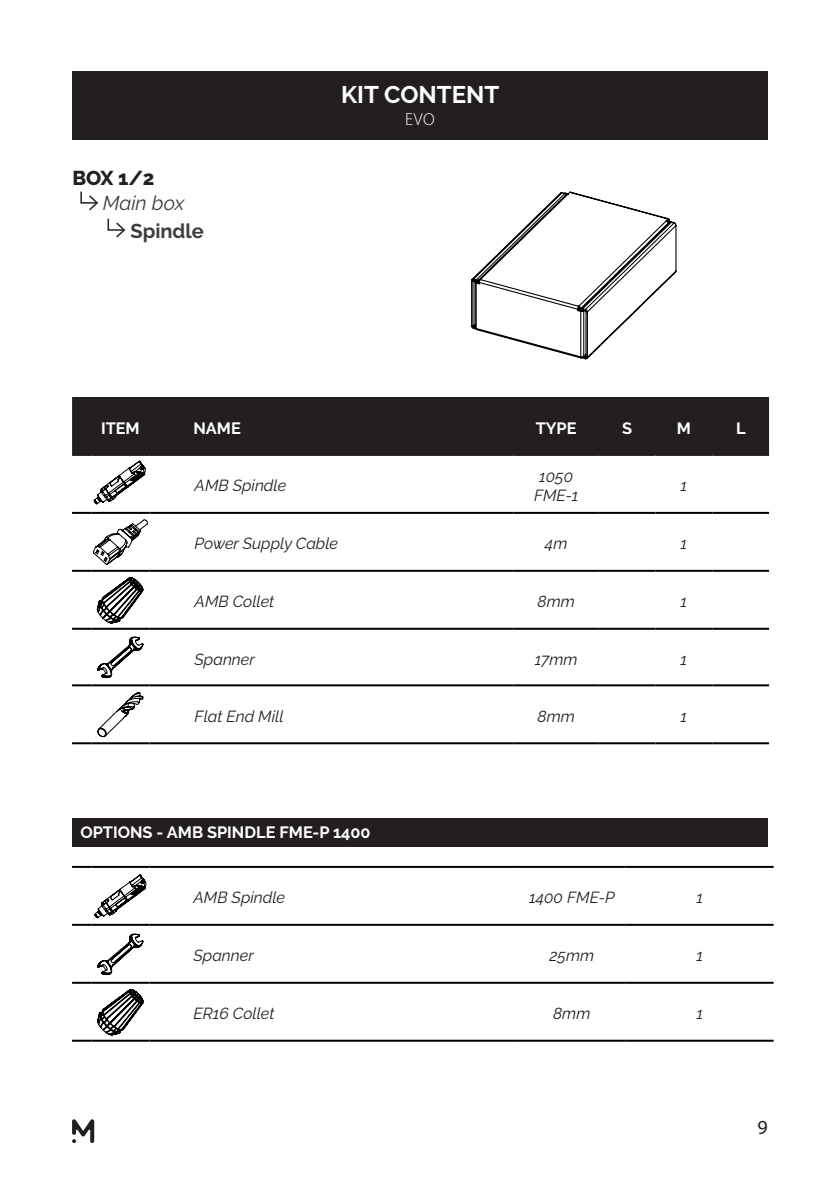
<style>
.page{position:relative;width:840px;height:1191px;background:#fff}
.page>*{position:absolute;margin:0;border:0;box-sizing:border-box;transform-origin:0 0}
.t1{font:700 24px "Raleway";color:#fff}
.t2{font:italic 20px "Raleway";color:#3e3e3f}
.t3{font:700 20px "Raleway";color:#3e3e3f}
.t4{font:800 20px "Raleway";color:#231f20}
.t5{font:20px "Myriad Pro";color:#231f20}
.t6{font:300 17.2px "Myriad Pro";color:#fff}
.t7{font:700 16.4px "Raleway";color:#fff}
.t8{font:italic 16px/19.2px "Raleway";color:#231f20;text-align:center}
</style>
<div class="page">
<svg style="left:72px;top:1119px;width:22px;height:24px"></svg>
<div style="left:72px;top:72px;width:695px;height:68px;background:#231f20"></div>
<svg style="left:80px;top:191px;width:18px;height:20px"></svg>
<svg style="left:471px;top:191px;width:206px;height:169px"></svg>
<div style="left:72px;top:818px;width:695px;height:28px;background:#231f20"></div>
<svg style="left:107px;top:218px;width:19px;height:20px"></svg>
<div style="left:72px;top:397px;width:696px;height:57px;background:#231f20"></div>
<hr style="left:91px;top:454px;width:58px;height:2px;background:#231f20">
<hr style="left:149px;top:454px;width:364px;height:2px;background:#231f20">
<hr style="left:513px;top:454px;width:85px;height:2px;background:#231f20">
<hr style="left:598px;top:454px;width:57px;height:2px;background:#231f20">
<hr style="left:655px;top:454px;width:56px;height:2px;background:#231f20">
<hr style="left:711px;top:454px;width:57px;height:2px;background:#231f20">
<hr style="left:91px;top:512px;width:58px;height:2px;background:#000">
<hr style="left:149px;top:512px;width:364px;height:2px;background:#000">
<hr style="left:513px;top:512px;width:85px;height:2px;background:#000">
<hr style="left:598px;top:512px;width:57px;height:2px;background:#000">
<hr style="left:655px;top:512px;width:56px;height:2px;background:#000">
<hr style="left:711px;top:512px;width:57px;height:2px;background:#000">
<hr style="left:91px;top:570px;width:58px;height:2px;background:#000">
<hr style="left:149px;top:570px;width:364px;height:2px;background:#000">
<hr style="left:513px;top:570px;width:85px;height:2px;background:#000">
<hr style="left:598px;top:570px;width:57px;height:2px;background:#000">
<hr style="left:655px;top:570px;width:56px;height:2px;background:#000">
<hr style="left:711px;top:570px;width:57px;height:2px;background:#000">
<hr style="left:91px;top:628px;width:58px;height:2px;background:#000">
<hr style="left:149px;top:628px;width:364px;height:2px;background:#000">
<hr style="left:513px;top:628px;width:85px;height:2px;background:#000">
<hr style="left:598px;top:628px;width:57px;height:2px;background:#000">
<hr style="left:655px;top:628px;width:56px;height:2px;background:#000">
<hr style="left:711px;top:628px;width:57px;height:2px;background:#000">
<svg style="left:72px;top:684px;width:19px;height:2px"></svg>
<hr style="left:91px;top:684px;width:58px;height:2px;background:#000">
<hr style="left:149px;top:684px;width:364px;height:2px;background:#000">
<hr style="left:513px;top:684px;width:85px;height:2px;background:#000">
<hr style="left:598px;top:684px;width:57px;height:2px;background:#000">
<hr style="left:655px;top:684px;width:56px;height:2px;background:#000">
<hr style="left:711px;top:684px;width:57px;height:2px;background:#000">
<svg style="left:72px;top:742px;width:19px;height:2px"></svg>
<hr style="left:91px;top:742px;width:58px;height:2px;background:#000">
<hr style="left:149px;top:742px;width:364px;height:2px;background:#000">
<hr style="left:513px;top:742px;width:85px;height:2px;background:#000">
<hr style="left:598px;top:742px;width:57px;height:2px;background:#000">
<hr style="left:655px;top:742px;width:56px;height:2px;background:#000">
<hr style="left:711px;top:742px;width:57px;height:2px;background:#000">
<svg style="left:72px;top:454px;width:74px;height:51px"></svg>
<svg style="left:72px;top:512px;width:76px;height:118px"></svg>
<svg style="left:97px;top:636px;width:46px;height:42px"></svg>
<svg style="left:97px;top:692px;width:46px;height:45px"></svg>
<svg style="left:72px;top:866px;width:19px;height:2px"></svg>
<hr style="left:91px;top:866px;width:58px;height:2px;background:#000">
<hr style="left:149px;top:866px;width:368px;height:2px;background:#000">
<hr style="left:517px;top:866px;width:108px;height:2px;background:#000">
<hr style="left:625px;top:866px;width:148px;height:2px;background:#000">
<hr style="left:91px;top:923px;width:58px;height:2px;background:#000">
<hr style="left:149px;top:923px;width:368px;height:2px;background:#000">
<hr style="left:517px;top:923px;width:108px;height:2px;background:#000">
<hr style="left:625px;top:923px;width:148px;height:2px;background:#000">
<svg style="left:72px;top:981px;width:19px;height:2px"></svg>
<hr style="left:91px;top:981px;width:58px;height:2px;background:#000">
<hr style="left:149px;top:981px;width:368px;height:2px;background:#000">
<hr style="left:517px;top:981px;width:108px;height:2px;background:#000">
<hr style="left:625px;top:981px;width:148px;height:2px;background:#000">
<svg style="left:72px;top:1039px;width:19px;height:2px"></svg>
<hr style="left:91px;top:1039px;width:58px;height:2px;background:#000">
<hr style="left:149px;top:1039px;width:368px;height:2px;background:#000">
<hr style="left:517px;top:1039px;width:108px;height:2px;background:#000">
<hr style="left:625px;top:1039px;width:148px;height:2px;background:#000">
<svg style="left:72px;top:874px;width:74px;height:51px"></svg>
<svg style="left:97px;top:933px;width:46px;height:42px"></svg>
<svg style="left:97px;top:989px;width:47px;height:46px"></svg>
<p class="t4" style="left:72px;top:166px;width:83px">BOX 1/2</p>
<p class="t2" style="left:103px;top:192px;width:83px">Main box</p>
<p class="t3" style="left:130px;top:219px;width:75px">Spindle</p>
<p class="t1" style="left:341px;top:80px;width:160px">KIT CONTENT</p>
<p class="t6" style="left:405px;top:110px;width:31px">EVO</p>
<p class="t7" style="left:101px;top:418px;width:40px">ITEM</p>
<p class="t7" style="left:193px;top:418px;width:49px">NAME</p>
<p class="t7" style="left:535px;top:418px;width:42px">TYPE</p>
<p class="t7" style="left:621px;top:418px;width:12px">S</p>
<p class="t7" style="left:676px;top:418px;width:16px">M</p>
<p class="t7" style="left:735px;top:418px;width:11px">L</p>
<p class="t8" style="left:194px;top:476px;width:93px">AMB Spindle</p>
<p class="t8" style="left:533px;top:466px;width:46px">1050<br>FME-1</p>
<p class="t8" style="left:680px;top:476px;width:8px">1</p>
<p class="t8" style="left:194px;top:534px;width:145px">Power Supply Cable</p>
<p class="t8" style="left:544px;top:534px;width:24px">4m</p>
<p class="t8" style="left:680px;top:534px;width:8px">1</p>
<p class="t8" style="left:194px;top:592px;width:81px">AMB Collet</p>
<p class="t8" style="left:537px;top:592px;width:39px">8mm</p>
<p class="t8" style="left:680px;top:592px;width:8px">1</p>
<p class="t8" style="left:194px;top:649px;width:62px">Spanner</p>
<p class="t8" style="left:534px;top:649px;width:44px">17mm</p>
<p class="t8" style="left:680px;top:649px;width:8px">1</p>
<p class="t8" style="left:194px;top:706px;width:90px">Flat End Mill</p>
<p class="t8" style="left:537px;top:706px;width:39px">8mm</p>
<p class="t8" style="left:680px;top:706px;width:8px">1</p>
<p class="t7" style="left:80px;top:823px;width:291px">OPTIONS - AMB SPINDLE FME-P 1400</p>
<p class="t8" style="left:193px;top:888px;width:93px">AMB Spindle</p>
<p class="t8" style="left:529px;top:888px;width:87px">1400 FME-P</p>
<p class="t8" style="left:696px;top:888px;width:8px">1</p>
<p class="t8" style="left:193px;top:946px;width:62px">Spanner</p>
<p class="t8" style="left:549px;top:946px;width:46px">25mm</p>
<p class="t8" style="left:696px;top:946px;width:8px">1</p>
<p class="t8" style="left:193px;top:1004px;width:82px">ER16 Collet</p>
<p class="t8" style="left:553px;top:1004px;width:39px">8mm</p>
<p class="t8" style="left:696px;top:1004px;width:8px">1</p>
<p class="t5" style="left:757px;top:1115px;width:12px">9</p>
</div>
